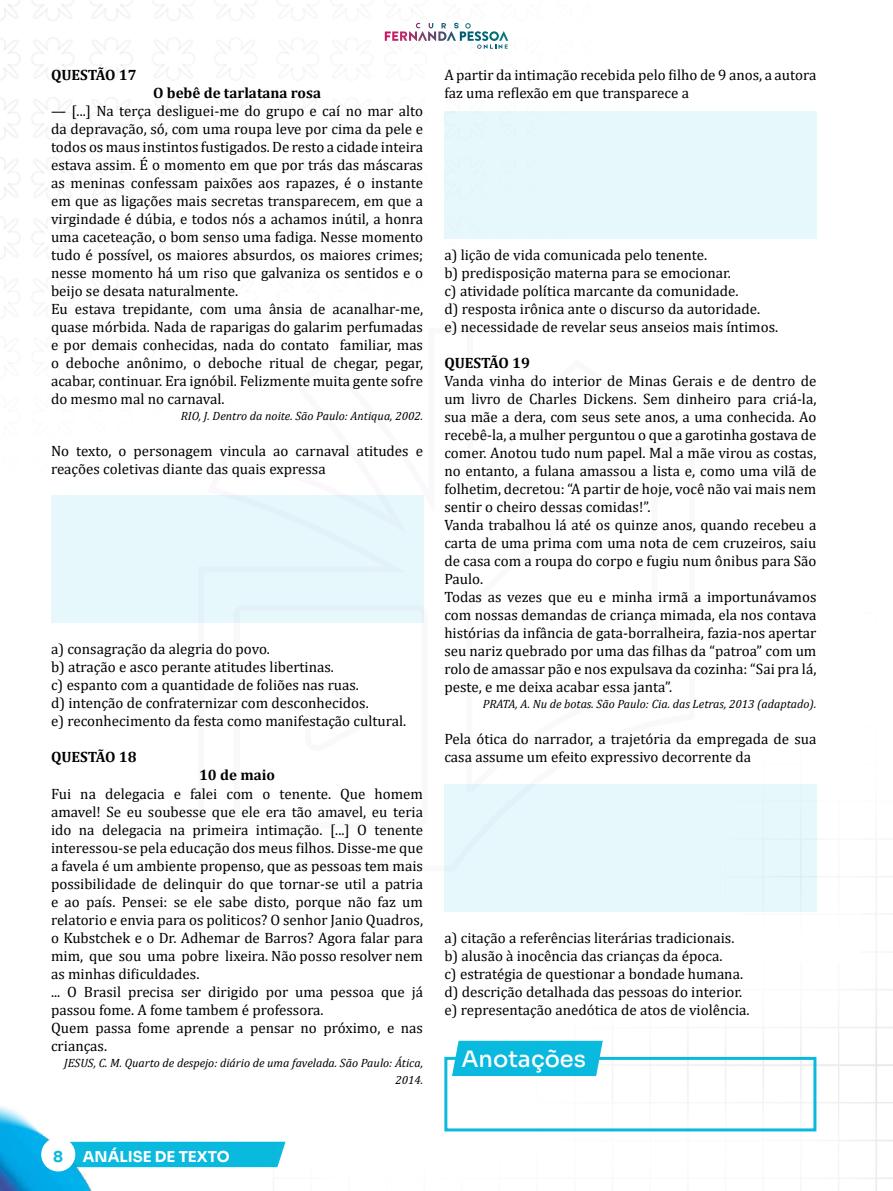
<style>
.page{position:relative;width:893px;height:1191px;background:#fff}
.page>*{position:absolute;margin:0;border:0;box-sizing:border-box;transform-origin:0 0}
.t1{font:500 22.5px "Sora";color:#fff}
.t2{font:15px/18px "Cambria";color:#000}
.t3{font:700 15px "Cambria";color:#000}
.t4{font:15px "Sora";color:#fff}
.t5{font:15px "Sora";color:#0ab9de}
.t6{font:italic 12px/16.5px "Cambria";color:#000;text-align:right}
</style>
<div class="page">
<img style="left:0;top:0;width:893px;height:1191px">
<svg style="left:195px;top:325px;width:505px;height:548px"></svg>
<svg style="left:409px;top:23px;width:99px;height:26px"></svg>
<div style="left:51px;top:495px;width:372px;height:128px;background:#e6f8fb"></div>
<div style="left:444px;top:111px;width:372px;height:128px;background:#e6f8fb"></div>
<div style="left:444px;top:783px;width:372px;height:128px;background:#e6f8fb"></div>
<div style="left:444px;top:1057px;width:372px;height:74px;border:3px solid #0ab9de"></div>
<svg style="left:452px;top:1040px;width:151px;height:36px;background:#19bde0"></svg>
<p class="t3" style="left:51px;top:64px;width:87px">QUESTÃO 17</p>
<p class="t3" style="left:153px;top:82px;width:169px">O bebê de tarlatana rosa</p>
<p class="t2" style="left:51px;top:102px;width:374px">— [...] Na terça desliguei-me do grupo e caí no mar alto da depravação, só, com uma roupa leve por cima da pele e todos os maus instintos fustigados. De resto a cidade inteira estava assim. É o momento em que por trás das máscaras as meninas confessam paixões aos rapazes, é o instante em que as ligações mais secretas transparecem, em que a virgindade é dúbia, e todos nós a achamos inútil, a honra uma caceteação, o bom senso uma fadiga. Nesse momento tudo é possível, os maiores absurdos, os maiores crimes; nesse momento há um riso que galvaniza os sentidos e o beijo se desata naturalmente.<br>Eu estava trepidante, com uma ânsia de acanalhar-me, quase mórbida. Nada de raparigas do galarim perfumadas e por demais conhecidas, nada do contato familiar, mas o deboche anônimo, o deboche ritual de chegar, pegar, acabar, continuar. Era ignóbil. Felizmente muita gente sofre do mesmo mal no carnaval.</p>
<p class="t6" style="left:181px;top:407px;width:244px">RIO, J. Dentro da noite. São Paulo: Antiqua, 2002.</p>
<p class="t2" style="left:51px;top:442px;width:374px">No texto, o personagem vincula ao carnaval atitudes e reações coletivas diante das quais expressa</p>
<p class="t2" style="left:51px;top:640px;width:357px">a) consagração da alegria do povo.<br>b) atração e asco perante atitudes libertinas.<br>c) espanto com a quantidade de foliões nas ruas.<br>d) intenção de confraternizar com desconhecidos.<br>e) reconhecimento da festa como manifestação cultural.</p>
<p class="t3" style="left:51px;top:746px;width:87px">QUESTÃO 18</p>
<p class="t3" style="left:199px;top:764px;width:77px">10 de maio</p>
<p class="t2" style="left:51px;top:784px;width:374px">Fui na delegacia e falei com o tenente. Que homem amavel! Se eu soubesse que ele era tão amavel, eu teria ido na delegacia na primeira intimação. [...] O tenente interessou-se pela educação dos meus filhos. Disse-me que a favela é um ambiente propenso, que as pessoas tem mais possibilidade de delinquir do que tornar-se util a patria e ao país. Pensei: se ele sabe disto, porque não faz um relatorio e envia para os politicos? O senhor Janio Quadros, o Kubstchek e o Dr. Adhemar de Barros? Agora falar para mim, que sou uma pobre lixeira. Não posso resolver nem as minhas dificuldades.<br>... O Brasil precisa ser dirigido por uma pessoa que já passou fome. A fome tambem é professora.<br>Quem passa fome aprende a pensar no próximo, e nas crianças.</p>
<p class="t6" style="left:64px;top:1054px;width:360px">JESUS, C. M. Quarto de despejo: diário de uma favelada. São Paulo: Ática,<br>2014.</p>
<p class="t2" style="left:444px;top:66px;width:374px">A partir da intimação recebida pelo filho de 9 anos, a autora faz uma reflexão em que transparece a</p>
<p class="t2" style="left:444px;top:246px;width:335px">a) lição de vida comunicada pelo tenente.<br>b) predisposição materna para se emocionar.<br>c) atividade política marcante da comunidade.<br>d) resposta irônica ante o discurso da autoridade.<br>e) necessidade de revelar seus anseios mais íntimos.</p>
<p class="t3" style="left:444px;top:352px;width:87px">QUESTÃO 19</p>
<p class="t2" style="left:444px;top:372px;width:374px">Vanda vinha do interior de Minas Gerais e de dentro de um livro de Charles Dickens. Sem dinheiro para criá-la, sua mãe a dera, com seus sete anos, a uma conhecida. Ao recebê-la, a mulher perguntou o que a garotinha gostava de comer. Anotou tudo num papel. Mal a mãe virou as costas, no entanto, a fulana amassou a lista e, como uma vilã de folhetim, decretou: “A partir de hoje, você não vai mais nem sentir o cheiro dessas comidas!”.<br>Vanda trabalhou lá até os quinze anos, quando recebeu a carta de uma prima com uma nota de cem cruzeiros, saiu de casa com a roupa do corpo e fugiu num ônibus para São Paulo.<br>Todas as vezes que eu e minha irmã a importunávamos com nossas demandas de criança mimada, ela nos contava histórias da infância de gata-borralheira, fazia-nos apertar seu nariz quebrado por uma das filhas da “patroa” com um rolo de amassar pão e nos expulsava da cozinha: “Sai pra lá, peste, e me deixa acabar essa janta”.</p>
<p class="t6" style="left:483px;top:695px;width:335px">PRATA, A. Nu de botas. São Paulo: Cia. das Letras, 2013 (adaptado).</p>
<p class="t2" style="left:444px;top:730px;width:374px">Pela ótica do narrador, a trajetória da empregada de sua casa assume um efeito expressivo decorrente da</p>
<p class="t2" style="left:444px;top:928px;width:307px">a) citação a referências literárias tradicionais. b) alusão à inocência das crianças da época.<br>c) estratégia de questionar a bondade humana. d) descrição detalhada das pessoas do interior. e) representação anedótica de atos de violência.</p>
<h1 class="t1" style="left:461px;top:1040px;width:126px">Anotações</h1>
<p class="t5" style="left:53px;top:1143px;width:12px">8</p>
<p class="t4" style="left:83px;top:1143px;width:148px">ANÁLISE DE TEXTO</p>
</div>
